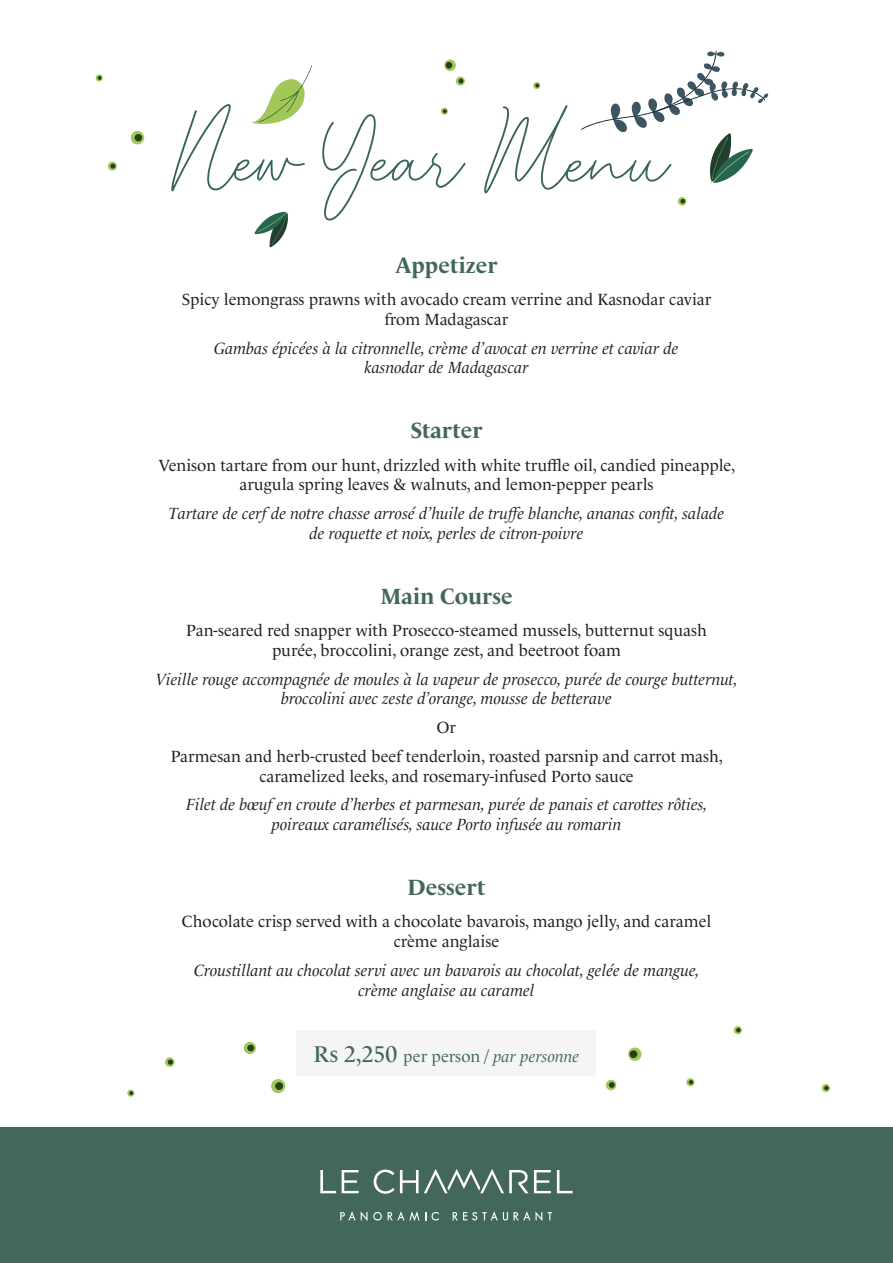
<style>
.page{position:relative;width:893px;height:1263px;background:#fff}
.page>*{position:absolute;margin:0;border:0;box-sizing:border-box;transform-origin:0 0}
.t1{font:96.45px "Luthon Southard Script";color:#38645d}
.t2{font:700 22.5px "Le Monde Livre Std";color:#43685b}
.t3{font:italic 16.5px/19.8px "Le Monde Livre Std";color:#231f20;text-align:center}
.t4{font:16.5px/19.8px "Le Monde Livre Std";color:#231f20;text-align:center}
.t5{font:italic 16.5px "Le Monde Livre Std";color:#43685b}
.s1{font-style:normal;font-size:23.25px}
.s2{font-style:normal}
</style>
<div class="page">
<svg style="left:581px;top:50px;width:187px;height:135px"></svg>
<svg style="left:254px;top:210px;width:35px;height:38px"></svg>
<svg style="left:252px;top:65px;width:60px;height:59px"></svg>
<svg style="left:444px;top:60px;width:12px;height:11px"></svg>
<div style="left:446px;top:62px;width:6px;height:7px;background:#24401c;border-radius:50%"></div>
<svg style="left:456px;top:77px;width:9px;height:9px"></svg>
<svg style="left:458px;top:79px;width:5px;height:5px"></svg>
<svg style="left:441px;top:108px;width:7px;height:7px"></svg>
<svg style="left:443px;top:109px;width:4px;height:4px"></svg>
<svg style="left:96px;top:74px;width:7px;height:7px"></svg>
<svg style="left:98px;top:76px;width:4px;height:4px"></svg>
<svg style="left:533px;top:82px;width:7px;height:7px"></svg>
<svg style="left:535px;top:84px;width:4px;height:4px"></svg>
<svg style="left:678px;top:197px;width:8px;height:9px"></svg>
<svg style="left:680px;top:199px;width:5px;height:5px"></svg>
<svg style="left:131px;top:131px;width:13px;height:13px"></svg>
<div style="left:135px;top:134px;width:7px;height:7px;background:#24401c;border-radius:50%"></div>
<svg style="left:108px;top:162px;width:9px;height:9px"></svg>
<svg style="left:110px;top:164px;width:5px;height:5px"></svg>
<div style="left:0;top:1127px;width:893px;height:136px;background:#43685b"></div>
<svg style="left:534px;top:1170px;width:17px;height:23px"></svg>
<svg style="left:557px;top:1170px;width:16px;height:23px"></svg>
<svg style="left:374px;top:1169px;width:154px;height:25px"></svg>
<svg style="left:320px;top:1170px;width:16px;height:23px"></svg>
<svg style="left:342px;top:1170px;width:17px;height:23px"></svg>
<svg style="left:340px;top:1211px;width:27px;height:10px"></svg>
<svg style="left:373px;top:1212px;width:9px;height:8px"></svg>
<svg style="left:388px;top:1211px;width:31px;height:10px"></svg>
<svg style="left:432px;top:1212px;width:7px;height:8px"></svg>
<svg style="left:453px;top:1211px;width:89px;height:10px"></svg>
<svg style="left:548px;top:1212px;width:4px;height:8px"></svg>
<div style="left:297px;top:1030px;width:299px;height:46px;background:#f4f5f4"></div>
<svg style="left:628px;top:1047px;width:13px;height:14px"></svg>
<div style="left:630px;top:1050px;width:7px;height:8px;background:#24401c;border-radius:50%"></div>
<div style="left:606px;top:1080px;width:10px;height:10px;background:#a1c759;border-radius:50%"></div>
<svg style="left:609px;top:1082px;width:6px;height:6px"></svg>
<svg style="left:686px;top:1078px;width:8px;height:8px"></svg>
<svg style="left:689px;top:1080px;width:4px;height:4px"></svg>
<svg style="left:244px;top:1042px;width:12px;height:12px"></svg>
<div style="left:247px;top:1044px;width:7px;height:7px;background:#24401c;border-radius:50%"></div>
<svg style="left:127px;top:1089px;width:7px;height:8px"></svg>
<svg style="left:129px;top:1091px;width:4px;height:4px"></svg>
<div style="left:271px;top:1079px;width:14px;height:14px;background:#a1c759;border-radius:50%"></div>
<div style="left:275px;top:1082px;width:8px;height:8px;background:#24401c;border-radius:50%"></div>
<svg style="left:165px;top:1057px;width:10px;height:10px"></svg>
<svg style="left:168px;top:1059px;width:5px;height:6px"></svg>
<svg style="left:734px;top:1026px;width:8px;height:8px"></svg>
<svg style="left:736px;top:1028px;width:5px;height:4px"></svg>
<svg style="left:822px;top:1084px;width:8px;height:8px"></svg>
<svg style="left:824px;top:1086px;width:5px;height:4px"></svg>
<p class="t1" style="left:172px;top:91px;width:499px">New Year Menu</p>
<p class="t2" style="left:395px;top:252px;width:104px">Appetizer</p>
<p class="t4" style="left:182px;top:289px;width:531px">Spicy lemongrass prawns with avocado cream verrine and Kasnodar caviar from Madagascar</p>
<p class="t3" style="left:214px;top:338px;width:466px">Gambas épicées à la citronnelle, crème d’avocat en verrine et caviar de kasnodar de Madagascar</p>
<p class="t2" style="left:410px;top:417px;width:74px">Starter</p>
<p class="t4" style="left:159px;top:455px;width:578px">Venison tartare from our hunt, drizzled with white truffle oil, candied pineapple, arugula spring leaves &amp; walnuts, and lemon-pepper pearls</p>
<p class="t3" style="left:169px;top:503px;width:557px">Tartare de cerf de notre chasse arrosé d’huile de truffe blanche, ananas confit, salade de roquette et noix, perles de citron-poivre</p>
<p class="t2" style="left:380px;top:583px;width:134px">Main Course</p>
<p class="t4" style="left:186px;top:620px;width:522px">Pan-seared red snapper with Prosecco-steamed mussels, butternut squash purée, broccolini, orange zest, and beetroot foam</p>
<p class="t3" style="left:156px;top:669px;width:584px">Vieille rouge accompagnée de moules à la vapeur de prosecco, purée de courge butternut, broccolini avec zeste d’orange, mousse de betterave</p>
<p class="t4" style="left:437px;top:717px;width:21px">Or</p>
<p class="t4" style="left:171px;top:746px;width:554px">Parmesan and herb-crusted beef tenderloin, roasted parsnip and carrot mash, caramelized leeks, and rosemary-infused Porto sauce</p>
<p class="t3" style="left:186px;top:795px;width:523px">Filet de bœuf en croute d’herbes et parmesan, purée de panais et carottes rôties, poireaux caramélisés, sauce Porto infusée au romarin</p>
<p class="t2" style="left:408px;top:874px;width:79px">Dessert</p>
<p class="t4" style="left:182px;top:912px;width:531px">Chocolate crisp served with a chocolate bavarois, mango jelly, and caramel crème anglaise</p>
<p class="t3" style="left:194px;top:960px;width:507px">Croustillant au chocolat servi avec un bavarois au chocolat, gelée de mangue, crème anglaise au caramel</p>
<p class="t5" style="left:314px;top:1046px;width:267px"><span class="s1">Rs 2,250</span> <span class="s2">per person /</span> par personne</p>
</div>
